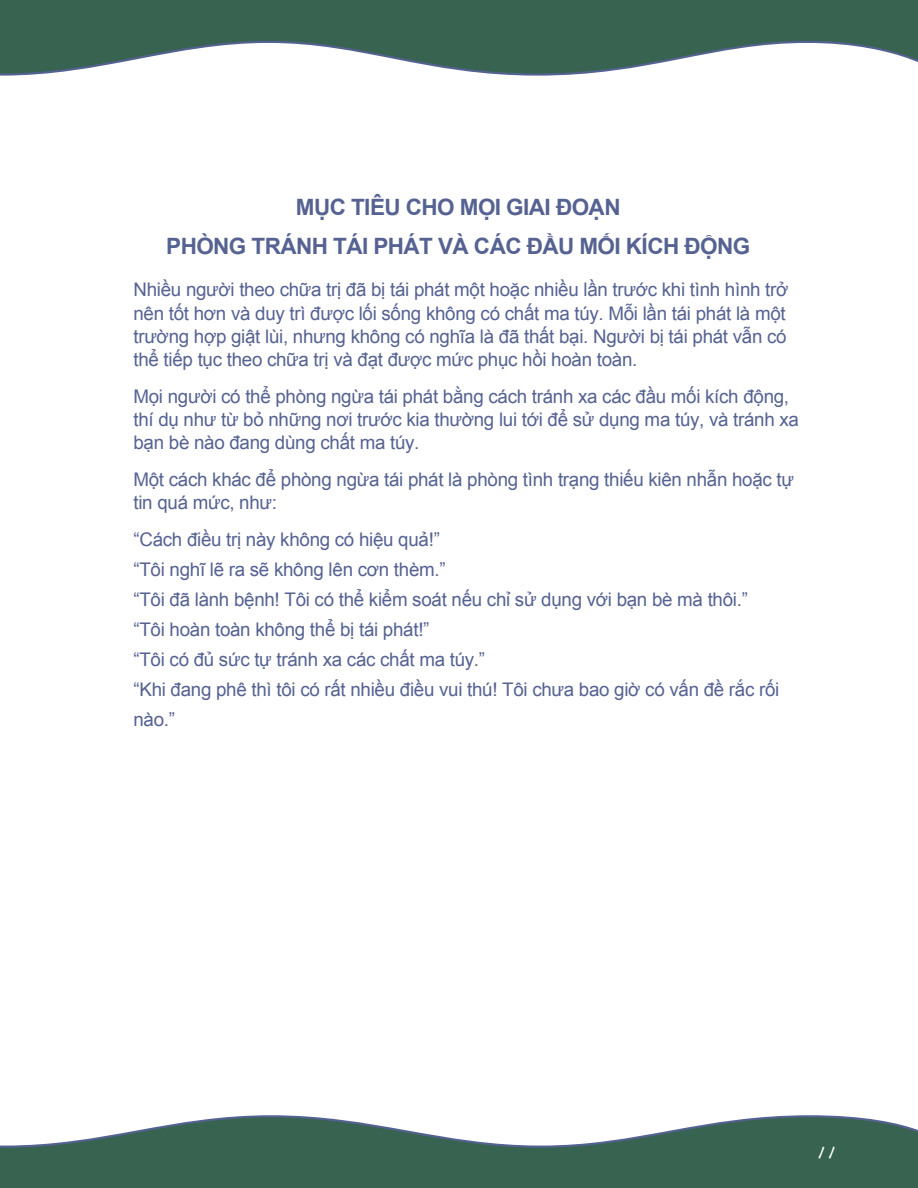
<style>
.page{position:relative;width:918px;height:1188px;background:#fff}
.page>*{position:absolute;margin:0;border:0;box-sizing:border-box;transform-origin:0 0}
.t1{font:700 22.5px/39px "Arial";letter-spacing:-.025em;color:#556292;text-align:center}
.t2{font:18.75px/23.2px "Arial";letter-spacing:-.015em;color:#556292}
.t3{font:15px "Annifont";color:#fff}
</style>
<div class="page">
<svg style="left:0;top:0;width:918px;height:76px"></svg>
<svg style="left:0;top:1115px;width:918px;height:73px"></svg>
<p class="t1" style="left:166px;top:188px;width:585px">MỤC TIÊU CHO MỌI GIAI ĐOẠN<br>PHÒNG TRÁNH TÁI PHÁT VÀ CÁC ĐẦU MỐI KÍCH ĐỘNG</p>
<p class="t2" style="left:134px;top:278px;width:656px">Nhiều người theo chữa trị đã bị tái phát một hoặc nhiều lần trước khi tình hình trở nên tốt hơn và duy trì được lối sống không có chất ma túy. Mỗi lần tái phát là một trường hợp giật lùi, nhưng không có nghĩa là đã thất bại. Người bị tái phát vẫn có thể tiếp tục theo chữa trị và đạt được mức phục hồi hoàn toàn.</p>
<p class="t2" style="left:134px;top:385px;width:667px">Mọi người có thể phòng ngừa tái phát bằng cách tránh xa các đầu mối kích động, thí dụ như từ bỏ những nơi trước kia thường lui tới để sử dụng ma túy, và tránh xa bạn bè nào đang dùng chất ma túy.</p>
<p class="t2" style="left:134px;top:468px;width:662px">Một cách khác để phòng ngừa tái phát là phòng tình trạng thiếu kiên nhẫn hoặc tự tin quá mức, như:</p>
<p class="t2" style="left:134px;top:528px;width:308px">“Cách điều trị này không có hiệu quả!”</p>
<p class="t2" style="left:134px;top:558px;width:314px">“Tôi nghĩ lẽ ra sẽ không lên cơn thèm.”</p>
<p class="t2" style="left:134px;top:588px;width:616px">“Tôi đã lành bệnh! Tôi có thể kiểm soát nếu chỉ sử dụng với bạn bè mà thôi.”</p>
<p class="t2" style="left:134px;top:618px;width:298px">“Tôi hoàn toàn không thể bị tái phát!”</p>
<p class="t2" style="left:134px;top:648px;width:353px">“Tôi có đủ sức tự tránh xa các chất ma túy.”</p>
<p class="t2" style="left:134px;top:675px;width:647px;line-height:30px">“Khi đang phê thì tôi có rất nhiều điều vui thú! Tôi chưa bao giờ có vấn đề rắc rối nào.”</p>
<p class="t3" style="left:815px;top:1141px;width:22px">11</p>
</div>
